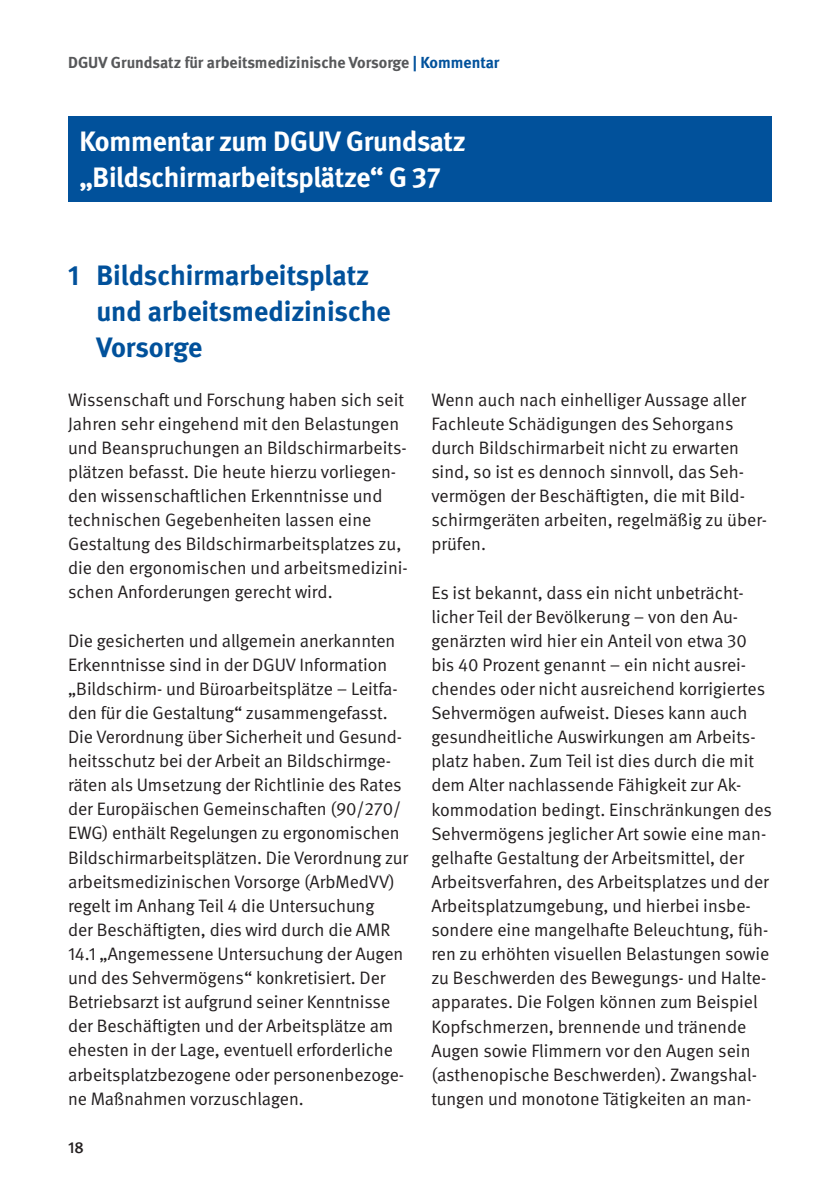
<style>
.page{position:relative;width:840px;height:1191px;background:#fff}
.page>*{position:absolute;margin:0;border:0;box-sizing:border-box;transform-origin:0 0}
.t1{font:700 28px/36px "DGUV Meta";color:#01519b}
.t2{font:700 28px/36px "DGUV Meta";letter-spacing:-.01em;color:#fff}
.t3{font:18px/24.2px "DGUV Meta";letter-spacing:-.005em;color:#231f20}
.t4{font:700 16px "DGUV Meta";color:#57585a}
.t5{font:500 16px "DGUV Meta";color:#231f20}
.s1{color:#01519b}
</style>
<div class="page">
<div style="left:68px;top:116px;width:703px;height:85px;background:#01519b"></div>
<p class="t4" style="left:68px;top:53px;width:432px">DGUV Grundsatz für arbeitsmedizinische Vorsorge <span class="s1">| Kommentar</span></p>
<h1 class="t2" style="left:79px;top:124px;width:387px">Kommentar zum DGUV Grundsatz „Bildschirmarbeitsplätze“ G 37</h1>
<h1 class="t1" style="left:96px;top:258px;width:295px;text-indent:-28px">1 Bildschirmarbeitsplatz und arbeitsmedizinische<br>Vorsorge</h1>
<p class="t3" style="left:68px;top:387px;width:341px">Wissenschaft und Forschung haben sich seit Jahren sehr eingehend mit den Belastungen und Beanspruchungen an Bildschirmarbeits&shy;plätzen befasst. Die heute hierzu vorliegen&shy;den wissenschaftlichen Erkenntnisse und technischen Gegebenheiten lassen eine Gestaltung des Bildschirmarbeitsplatzes zu, die den ergonomischen und arbeitsmedizini&shy;schen Anforderungen gerecht wird.</p>
<p class="t3" style="left:68px;top:628px;width:341px">Die gesicherten und allgemein anerkannten Erkenntnisse sind in der DGUV Information „Bildschirm- und Büroarbeitsplätze – Leitfa&shy;den für die Gestaltung“ zusammengefasst.<br>Die Verordnung über Sicherheit und Gesund&shy;heitsschutz bei der Arbeit an Bildschirmge&shy;räten als Umsetzung der Richtlinie des Rates der Europäischen Gemeinschaften (90/270/ EWG) enthält Regelungen zu ergonomischen Bildschirmarbeitsplätzen. Die Verordnung zur arbeitsmedizinischen Vorsorge (ArbMedVV) regelt im Anhang Teil 4 die Untersuchung<br>der Beschäftigten, dies wird durch die AMR 14.1 „Angemessene Untersuchung der Augen und des Sehvermögens“ konkretisiert. Der Betriebsarzt ist aufgrund seiner Kenntnisse der Beschäftigten und der Arbeitsplätze am ehesten in der Lage, eventuell erforderliche arbeitsplatzbezogene oder personenbezoge&shy;ne Maßnahmen vorzuschlagen.</p>
<p class="t5" style="left:68px;top:1137px;width:17px">18</p>
<p class="t3" style="left:431px;top:388px;width:337px">Wenn auch nach einhelliger Aussage aller Fachleute Schädigungen des Sehorgans durch Bildschirmarbeit nicht zu erwarten sind, so ist es dennoch sinnvoll, das Seh&shy;vermögen der Beschäftigten, die mit Bild&shy;schirmgeräten arbeiten, regelmäßig zu über&shy;prüfen.</p>
<p class="t3" style="left:431px;top:580px;width:342px">Es ist bekannt, dass ein nicht unbeträcht&shy;licher Teil der Bevölkerung – von den Au&shy;genärzten wird hier ein Anteil von etwa 30 bis 40 Prozent genannt – ein nicht ausrei&shy;chendes oder nicht ausreichend korrigiertes Sehvermögen aufweist. Dieses kann auch gesundheitliche Auswirkungen am Arbeits&shy;platz haben. Zum Teil ist dies durch die mit dem Alter nachlassende Fähigkeit zur Ak&shy;kommodation bedingt. Einschränkungen des Sehvermögens jeglicher Art sowie eine man&shy;gelhafte Gestaltung der Arbeitsmittel, der Arbeitsverfahren, des Arbeitsplatzes und der Arbeitsplatzumgebung, und hierbei insbe&shy;sondere eine mangelhafte Beleuchtung, füh&shy;ren zu erhöhten visuellen Belastungen sowie zu Beschwerden des Bewegungs- und Halte&shy;apparates. Die Folgen können zum Beispiel Kopfschmerzen, brennende und tränende Augen sowie Flimmern vor den Augen sein (asthenopische Beschwerden). Zwangshal&shy;tungen und monotone Tätigkeiten an man-</p>
</div>
